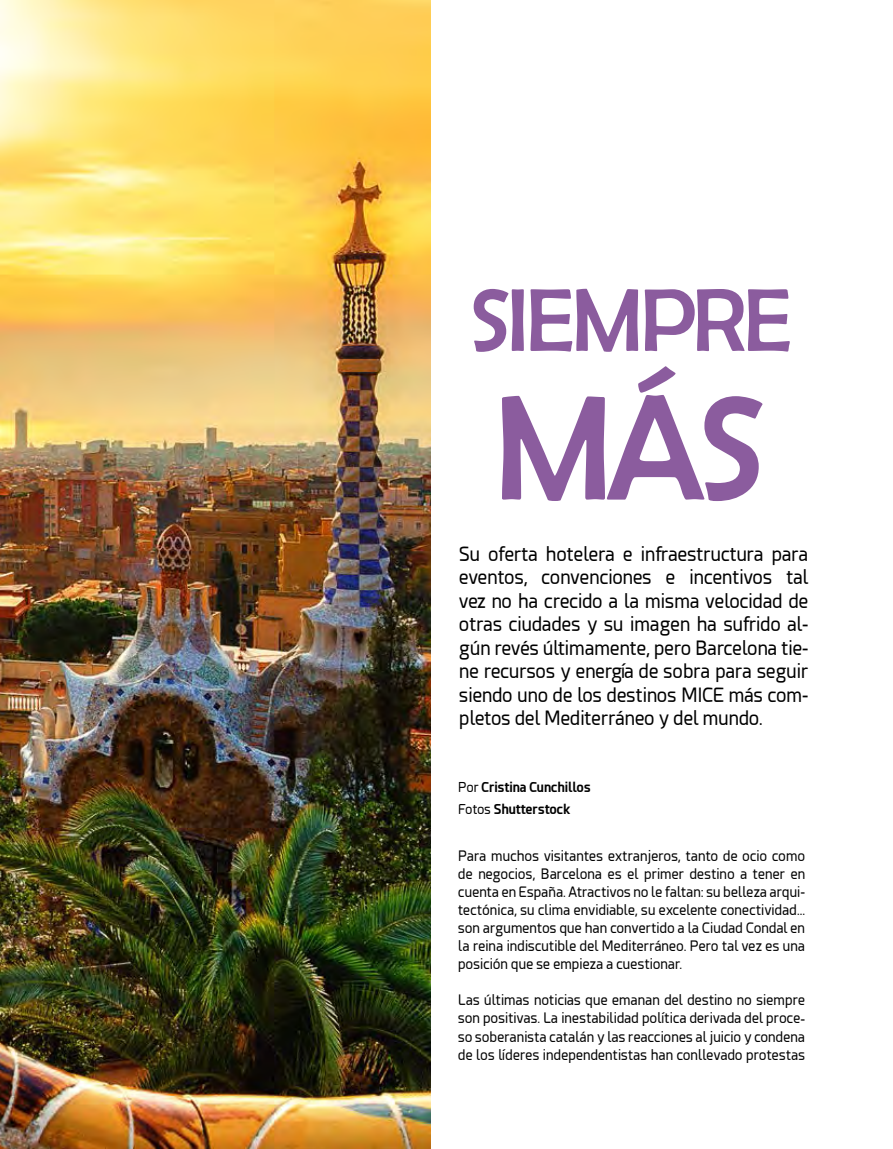
<style>
.page{position:relative;width:893px;height:1149px;background:#fff}
.page>*{position:absolute;margin:0;border:0;box-sizing:border-box;transform-origin:0 0}
.t1{font:150px "Berlin Sans FB";color:#8b5c9e}
.t2{font:90px "Berlin Sans FB";letter-spacing:-.03em;color:#8b5c9e}
.t3{font:19.5px/23.4px "Esphimere";color:#000;text-align:justify;scale:.95 1}
.t4{font:14.25px/18px "Esphimere";letter-spacing:.01em;color:#000;text-align:justify;scale:.95 1}
.t5{font:700 13.5px/21.6px "Esphimere";color:#000;scale:.95 1}
.s1{font-weight:400}
</style>
<div class="page">
<img style="left:0;top:0;width:431px;height:1148px">
<h2 class="t2" style="left:469px;top:270px;width:325px">SIEMPRE</h2>
<h1 class="t1" style="left:494px;top:365px;width:273px">MÁS</h1>
<p class="t3" style="left:459px;top:542px;width:369px">Su oferta hotelera e infraestructura para eventos, convenciones e incentivos tal vez no ha crecido a la misma velocidad de otras ciudades y su imagen ha sufrido al&shy;gún revés últimamente, pero Barcelona tie&shy;ne recursos y energía de sobra para seguir siendo uno de los destinos MICE más com&shy;pletos del Mediterráneo y del mundo.</p>
<p class="t5" style="left:458px;top:776px;width:141px"><span class="s1">Por</span> Cristina Cunchillos<br><span class="s1">Fotos</span> Shutterstock</p>
<p class="t4" style="left:458px;top:847px;width:367px">Para muchos visitantes extranjeros, tanto de ocio como de negocios, Barcelona es el primer destino a tener en cuenta en España. Atractivos no le faltan: su belleza arqui&shy;tectónica, su clima envidiable, su excelente conectividad… son argumentos que han convertido a la Ciudad Condal en la reina indiscutible del Mediterráneo. Pero tal vez es una posición que se empieza a cuestionar.</p>
<p class="t4" style="left:458px;top:991px;width:367px">Las últimas noticias que emanan del destino no siempre son positivas. La inestabilidad política derivada del proce&shy;so soberanista catalán y las reacciones al juicio y condena de los líderes independentistas han conllevado protestas</p>
</div>
